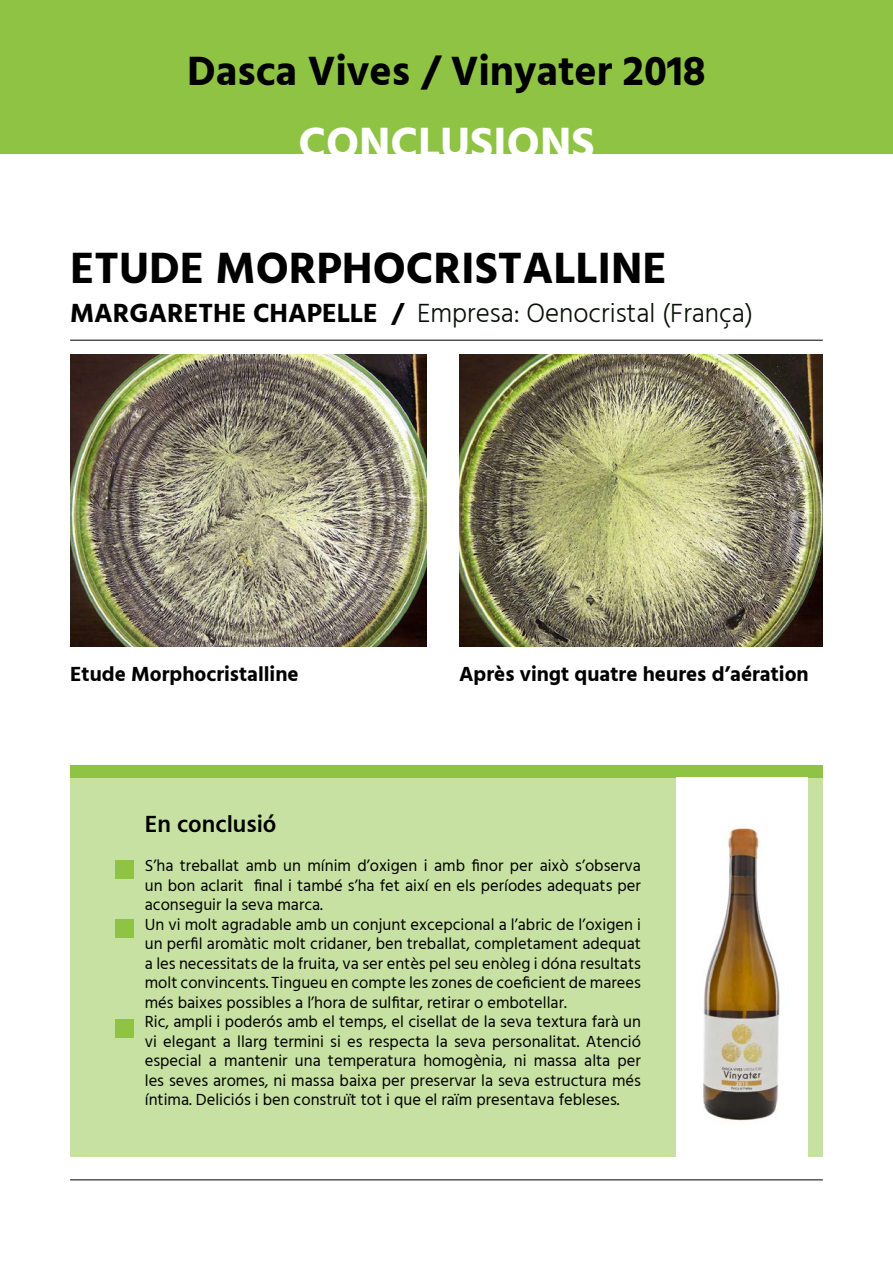
<style>
.page{position:relative;width:893px;height:1263px;background:#fff}
.page>*{position:absolute;margin:0;border:0;box-sizing:border-box;transform-origin:0 0}
.t1{font:700 45px "Hind";color:#000}
.t2{font:700 45px "Hind";color:#fff}
.t3{font:700 42px "Hind";color:#000}
.t4{font:300 27px "Hind";color:#080e08}
.t5{font:600 24px "Hind";color:#000}
.t6{font:700 21px "Hind";color:#000}
.t7{font:16.5px/19.5px "Hind";color:#000}
.s1{font-weight:700;color:#000}
</style>
<div class="page">
<div style="left:0;top:0;width:893px;height:154px;background:#8fc344"></div>
<div style="left:70px;top:778px;width:753px;height:379px;background:#c7e1a2"></div>
<hr style="left:70px;top:1179px;width:753px;height:1px;background:#000">
<div style="left:70px;top:765px;width:753px;height:13px;background:#8fc344"></div>
<div style="left:116px;top:860px;width:18px;height:19px;background:#8fc344"></div>
<div style="left:116px;top:919px;width:18px;height:19px;background:#8fc344"></div>
<div style="left:116px;top:1019px;width:18px;height:18px;background:#8fc344"></div>
<hr style="left:70px;top:340px;width:753px;height:1px;background:#000">
<img style="left:459px;top:354px;width:364px;height:293px">
<img style="left:70px;top:354px;width:357px;height:293px">
<div style="left:676px;top:777px;width:132px;height:381px;background:#fff"></div>
<img style="left:703px;top:826px;width:77px;height:295px">
<h2 class="t3" style="left:187px;top:46px;width:520px">Dasca Vives / Vinyater 2018</h2>
<h1 class="t2" style="left:298px;top:116px;width:298px">CONCLUSIONS</h1>
<h1 class="t1" style="left:70px;top:242px;width:598px">ETUDE MORPHOCRISTALLINE</h1>
<h3 class="t4" style="left:70px;top:295px;width:685px"><span class="s1">MARGARETHE CHAPELLE /</span> Empresa: Oenocristal (França)</h3>
<p class="t6" style="left:70px;top:662px;width:230px">Etude Morphocristalline</p>
<p class="t6" style="left:459px;top:662px;width:351px">Après vingt quatre heures d’aération</p>
<h3 class="t5" style="left:145px;top:808px;width:133px">En conclusió</h3>
<p class="t7" style="left:145px;top:857px;width:498px">S’ha treballat amb un mínim d’oxigen i amb finor per això s’observa un bon aclarit final i també s’ha fet així en els períodes adequats per aconseguir la seva marca.<br>Un vi molt agradable amb un conjunt excepcional a l’abric de l’oxigen i un perfil aromàtic molt cridaner, ben treballat, completament adequat a les necessitats de la fruita, va ser entès pel seu enòleg i dóna resultats molt convincents. Tingueu en compte les zones de coeficient de marees més baixes possibles a l’hora de sulfitar, retirar o embotellar.<br>Ric, ampli i poderós amb el temps, el cisellat de la seva textura farà un vi elegant a llarg termini si es respecta la seva personalitat. Atenció especial a mantenir una temperatura homogènia, ni massa alta per les seves aromes, ni massa baixa per preservar la seva estructura més íntima. Deliciós i ben construït tot i que el raïm presentava febleses.</p>
</div>
